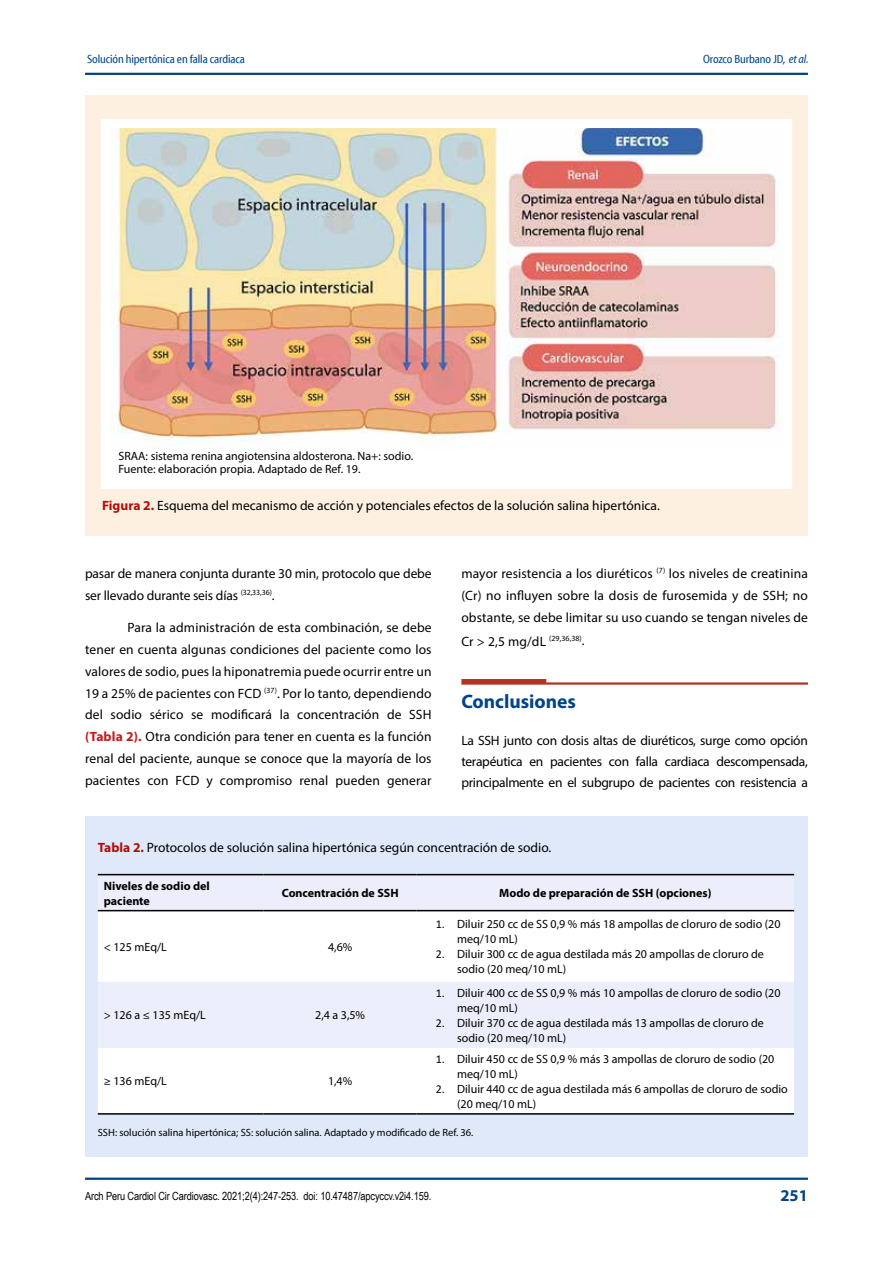
<style>
.page{position:relative;width:893px;height:1263px;background:#fff}
.page>*{position:absolute;margin:0;border:0;box-sizing:border-box;transform-origin:0 0}
.t1{font:700 19.5px "Myriad Pro";color:#048}
.t2{font:700 16.5px "Myriad Pro";color:#048}
.t3{font:13.5px/21.9px "Myriad Pro";color:#000;text-align:justify}
.t4{font:12px/15px "Myriad Pro";color:#000}
.t5{font:700 12px/15px "Myriad Pro";color:#000}
.t6{font:12px "Myriad Cn Web";letter-spacing:-.01em;color:#048}
.t7{font:11.25px "Arial Narrow";letter-spacing:-.01em;color:#000}
.t8{font:10.5px "Myriad Pro";color:#000}
.s1{font-family:"Myriad Cn It Web"}
.s2{font-weight:700;color:#ae0f0a}
.s3{font-weight:700;color:#cd171a}
.s4{font-family:"Calibri"}
</style>
<div class="page">
<hr style="left:85px;top:73px;width:723px;height:2px;background:#048">
<hr style="left:85px;top:1177px;width:723px;height:3px;background:#048">
<div style="left:85px;top:96px;width:723px;height:440px;background:#fdf0e1"></div>
<div style="left:105px;top:124px;width:683px;height:360px;background:#fff"></div>
<img style="left:111px;top:129px;width:667px;height:321px">
<div style="left:101px;top:119px;width:691px;height:370px;border:9px solid #fff"></div>
<div style="left:85px;top:816px;width:723px;height:341px;background:#dfe9fa"></div>
<div style="left:98px;top:875px;width:696px;height:35px;background:#edeefb"></div>
<svg style="left:98px;top:911px;width:696px;height:202px;fill:#fff"></svg>
<hr style="left:98px;top:874px;width:166px;height:1px;background:#000">
<hr style="left:264px;top:874px;width:153px;height:1px;background:#000">
<hr style="left:417px;top:874px;width:377px;height:1px;background:#000">
<hr style="left:98px;top:910px;width:166px;height:1px;background:#000">
<hr style="left:264px;top:910px;width:153px;height:1px;background:#000">
<hr style="left:417px;top:910px;width:377px;height:1px;background:#000">
<hr style="left:98px;top:1113px;width:166px;height:2px;background:#000">
<hr style="left:264px;top:1113px;width:153px;height:2px;background:#000">
<hr style="left:417px;top:1113px;width:377px;height:2px;background:#000">
<svg style="left:461px;top:679px;width:347px;height:6px"></svg>
<p class="t6" style="left:87px;top:53px;width:159px">Solución hipertónica en falla cardiaca</p>
<p class="t6" style="left:703px;top:53px;width:107px">Orozco Burbano JD, <span class="s1">et al.</span></p>
<p class="t4" style="left:119px;top:449px;width:296px;line-height:13.5px">SRAA: sistema renina angiotensina aldosterona. Na+: sodio.<br>Fuente: elaboración propia. Adaptado de Ref. 19.</p>
<p class="t3" style="left:102px;top:494px;width:559px"><span class="s2">Figura 2.</span> Esquema del mecanismo de acción y potenciales efectos de la solución salina hipertónica.</p>
<p class="t3" style="left:85px;top:562px;width:348px">pasar de manera conjunta durante 30 min, protocolo que debe ser llevado durante seis días <sup>(32,33,36)</sup>.</p>
<p class="t3" style="left:85px;top:616px;width:348px;text-indent:43px">Para la administración de esta combinación, se debe tener en cuenta algunas condiciones del paciente como los valores de sodio, pues la hiponatremia puede ocurrir entre un 19 a 25% de pacientes con FCD <sup>(37)</sup>. Por lo tanto, dependiendo del sodio sérico se modificará la concentración de SSH <span class="s3">(Tabla 2).</span> Otra condición para tener en cuenta es la función renal del paciente, aunque se conoce que la mayoría de los pacientes con FCD y compromiso renal pueden generar</p>
<p class="t3" style="left:461px;top:562px;width:348px">mayor resistencia a los diuréticos <sup>(7)</sup> los niveles de creatinina (Cr) no influyen sobre la dosis de furosemida y de SSH; no obstante, se debe limitar su uso cuando se tengan niveles de</p>
<p class="t3" style="left:461px;top:630px;width:125px">Cr &gt; 2,5 mg/dL <sup>(29,36,38)</sup>.</p>
<h1 class="t1" style="left:461px;top:688px;width:116px">Conclusiones</h1>
<p class="t3" style="left:461px;top:730px;width:348px;line-height:21px">La SSH junto con dosis altas de diuréticos, surge como opción terapéutica en pacientes con falla cardiaca descompensada, principalmente en el subgrupo de pacientes con resistencia a</p>
<p class="t3" style="left:98px;top:836px;width:455px"><span class="s2">Tabla 2.</span> Protocolos de solución salina hipertónica según concentración de sodio.</p>
<p class="t5" style="left:104px;top:878px;width:108px">Niveles de sodio del paciente</p>
<p class="t5" style="left:282px;top:885px;width:118px">Concentración de SSH</p>
<p class="t5" style="left:499px;top:885px;width:214px">Modo de preparación de SSH (opciones)</p>
<p class="t4" style="left:104px;top:939px;width:65px">&lt; 125 mEq/L</p>
<p class="t4" style="left:328px;top:939px;width:26px">4,6%</p>
<p class="t4" style="left:457px;top:916px;width:325px;text-indent:-21px"><span class="s4">1.</span> Diluir 250 cc de SS 0,9 % más 18 ampollas de cloruro de sodio (20 meq/10 mL)</p>
<p class="t4" style="left:457px;top:946px;width:308px;text-indent:-21px"><span class="s4">2.</span> Diluir 300 cc de agua destilada más 20 ampollas de cloruro de sodio (20 meq/10 mL)</p>
<p class="t4" style="left:104px;top:1008px;width:104px">&gt; 126 a ≤ 135 mEq/L</p>
<p class="t4" style="left:315px;top:1008px;width:51px">2,4 a 3,5%</p>
<p class="t4" style="left:104px;top:1074px;width:65px">≥ 136 mEq/L</p>
<p class="t4" style="left:328px;top:1074px;width:26px">1,4%</p>
<p class="t4" style="left:457px;top:985px;width:325px;text-indent:-21px"><span class="s4">1.</span> Diluir 400 cc de SS 0,9 % más 10 ampollas de cloruro de sodio (20 meq/10 mL)</p>
<p class="t4" style="left:457px;top:1015px;width:308px;text-indent:-21px"><span class="s4">2.</span> Diluir 370 cc de agua destilada más 13 ampollas de cloruro de sodio (20 meq/10 mL)</p>
<p class="t4" style="left:457px;top:1051px;width:319px;text-indent:-21px"><span class="s4">1.</span> Diluir 450 cc de SS 0,9 % más 3 ampollas de cloruro de sodio (20 meq/10 mL)</p>
<p class="t4" style="left:457px;top:1081px;width:332px;text-indent:-21px"><span class="s4">2.</span> Diluir 440 cc de agua destilada más 6 ampollas de cloruro de sodio (20 meq/10 mL)</p>
<p class="t8" style="left:98px;top:1126px;width:377px">SSH: solución salina hipertónica; SS: solución salina. Adaptado y modificado de Ref. 36.</p>
<p class="t7" style="left:85px;top:1188px;width:348px">Arch Peru Cardiol Cir Cardiovasc. 2021;2(4):247-253. doi: 10.47487/apcyccv.v2i4.159.</p>
<p class="t2" style="left:780px;top:1184px;width:29px">251</p>
</div>
